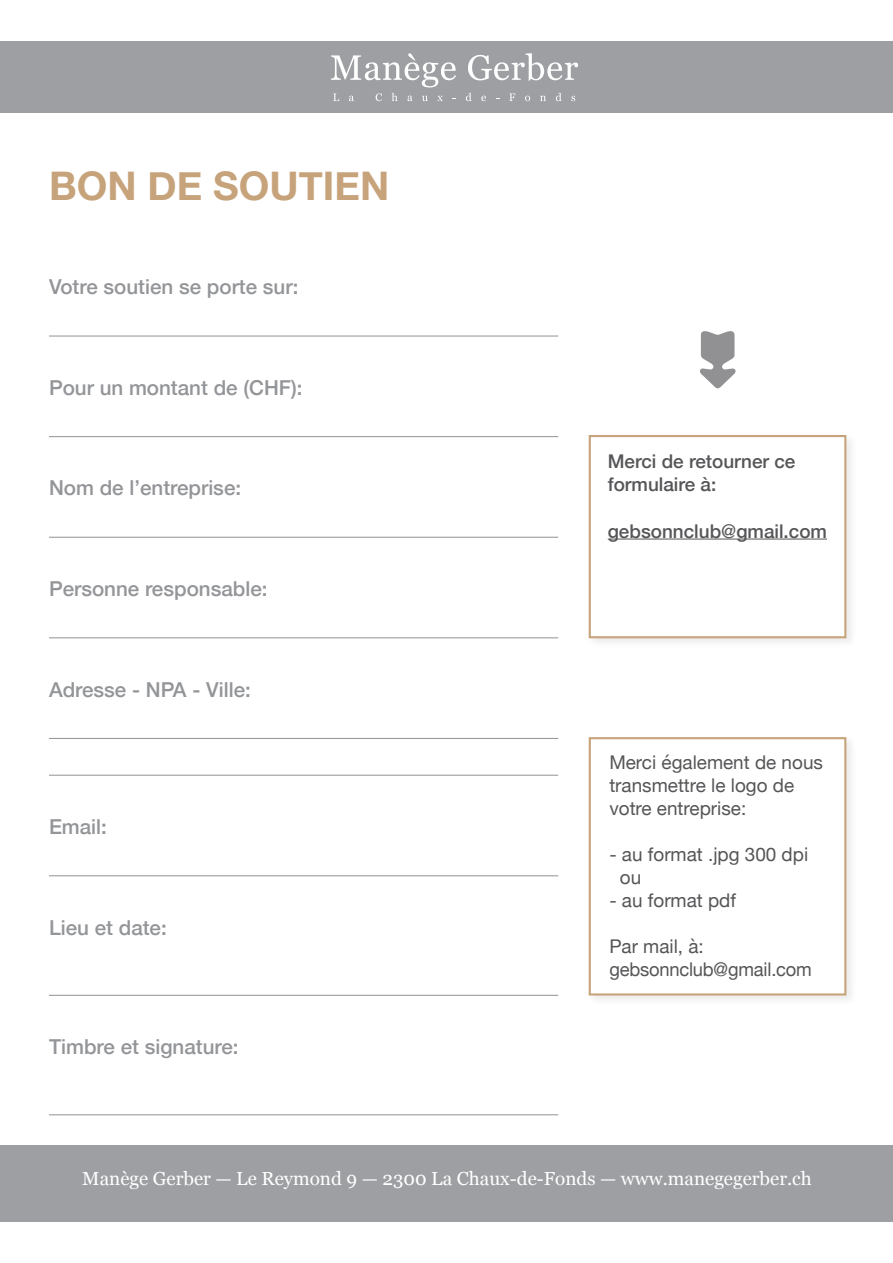
<style>
.page{position:relative;width:893px;height:1263px;background:#fff}
.page>*{position:absolute;margin:0;border:0;box-sizing:border-box;transform-origin:0 0}
.t1{font:66.15px "GT Alpina";color:#565659}
.t2{font:700 39.45px "Helvetica Neue";color:#c7a37b}
.t3{font:500 20.55px "Helvetica Neue";color:#939598}
.t4{font:18.9px/23.1px "Helvetica Neue";color:#565659}
.t5{font:18.9px "Georgia";color:#fff}
.t6{font:500 18.9px/23.1px "Helvetica Neue";color:#565659}
</style>
<div class="page">
<hr style="left:49px;top:335px;width:509px;height:2px;background:#939598">
<hr style="left:49px;top:436px;width:509px;height:1px;background:#939598">
<hr style="left:49px;top:537px;width:509px;height:1px;background:#939598">
<hr style="left:49px;top:637px;width:509px;height:1px;background:#939598">
<hr style="left:49px;top:738px;width:509px;height:1px;background:#939598">
<hr style="left:49px;top:775px;width:509px;height:1px;background:#939598">
<hr style="left:49px;top:875px;width:509px;height:1px;background:#939598">
<hr style="left:49px;top:995px;width:509px;height:1px;background:#939598">
<hr style="left:49px;top:1114px;width:509px;height:1px;background:#939598">
<div style="left:0;top:42px;width:893px;height:71px;background:#9d9fa2"></div>
<svg style="left:331px;top:53px;width:125px;height:34px"></svg>
<svg style="left:468px;top:53px;width:110px;height:28px"></svg>
<svg style="left:333px;top:94px;width:6px;height:7px"></svg>
<svg style="left:349px;top:96px;width:5px;height:5px"></svg>
<svg style="left:376px;top:93px;width:6px;height:8px"></svg>
<svg style="left:391px;top:93px;width:7px;height:8px"></svg>
<svg style="left:407px;top:96px;width:5px;height:5px"></svg>
<svg style="left:422px;top:96px;width:6px;height:5px"></svg>
<svg style="left:437px;top:96px;width:6px;height:5px"></svg>
<svg style="left:466px;top:93px;width:6px;height:8px"></svg>
<svg style="left:481px;top:96px;width:5px;height:5px"></svg>
<svg style="left:509px;top:94px;width:6px;height:7px"></svg>
<svg style="left:525px;top:96px;width:5px;height:5px"></svg>
<svg style="left:540px;top:96px;width:6px;height:5px"></svg>
<svg style="left:556px;top:93px;width:6px;height:8px"></svg>
<svg style="left:571px;top:96px;width:4px;height:5px"></svg>
<div style="left:587px;top:433px;width:270px;height:216px;background:#000;opacity:.08"></div>
<div style="left:589px;top:435px;width:257px;height:203px;background:#fff;border:2px solid #c7a37b"></div>
<div style="left:587px;top:735px;width:270px;height:271px;background:#000;opacity:.08"></div>
<div style="left:589px;top:737px;width:257px;height:258px;background:#fff;border:2px solid #c7a37b"></div>
<hr style="left:608px;top:539px;width:219px;height:1px;background:#565659">
<div style="left:0;top:1145px;width:893px;height:76px;background:#9d9fa2"></div>
<h2 class="t2" style="left:49px;top:155px;width:342px">BON DE SOUTIEN</h2>
<p class="t3" style="left:49px;top:270px;width:251px">Votre soutien se porte sur:</p>
<p class="t3" style="left:49px;top:371px;width:255px">Pour un montant de (CHF):</p>
<p class="t3" style="left:49px;top:471px;width:194px">Nom de l’entreprise:</p>
<p class="t3" style="left:49px;top:572px;width:220px">Personne responsable:</p>
<p class="t3" style="left:49px;top:673px;width:203px">Adresse - NPA - Ville:</p>
<p class="t3" style="left:49px;top:810px;width:59px">Email:</p>
<p class="t3" style="left:49px;top:911px;width:119px">Lieu et date:</p>
<p class="t3" style="left:49px;top:1030px;width:191px">Timbre et signature:</p>
<h1 class="t1" style="left:757px;top:329px;width:63px;rotate:90deg">➽</h1>
<p class="t6" style="left:608px;top:448px;width:189px">Merci de retourner ce formulaire à:</p>
<p class="t6" style="left:608px;top:518px;width:221px">gebsonnclub@gmail.com</p>
<p class="t4" style="left:609px;top:751px;width:215px">Merci également de nous transmettre le logo de votre entreprise:</p>
<p class="t4" style="left:620px;top:844px;width:190px;text-indent:-11px">- au format .jpg 300 dpi ou</p>
<p class="t4" style="left:609px;top:890px;width:128px">- au format pdf</p>
<p class="t4" style="left:609px;top:936px;width:204px">Par mail, à: gebsonnclub@gmail.com</p>
<p class="t5" style="left:82px;top:1165px;width:731px">Manège Gerber — Le Reymond 9 — 2300 La Chaux-de-Fonds — www.manegegerber.ch</p>
</div>
